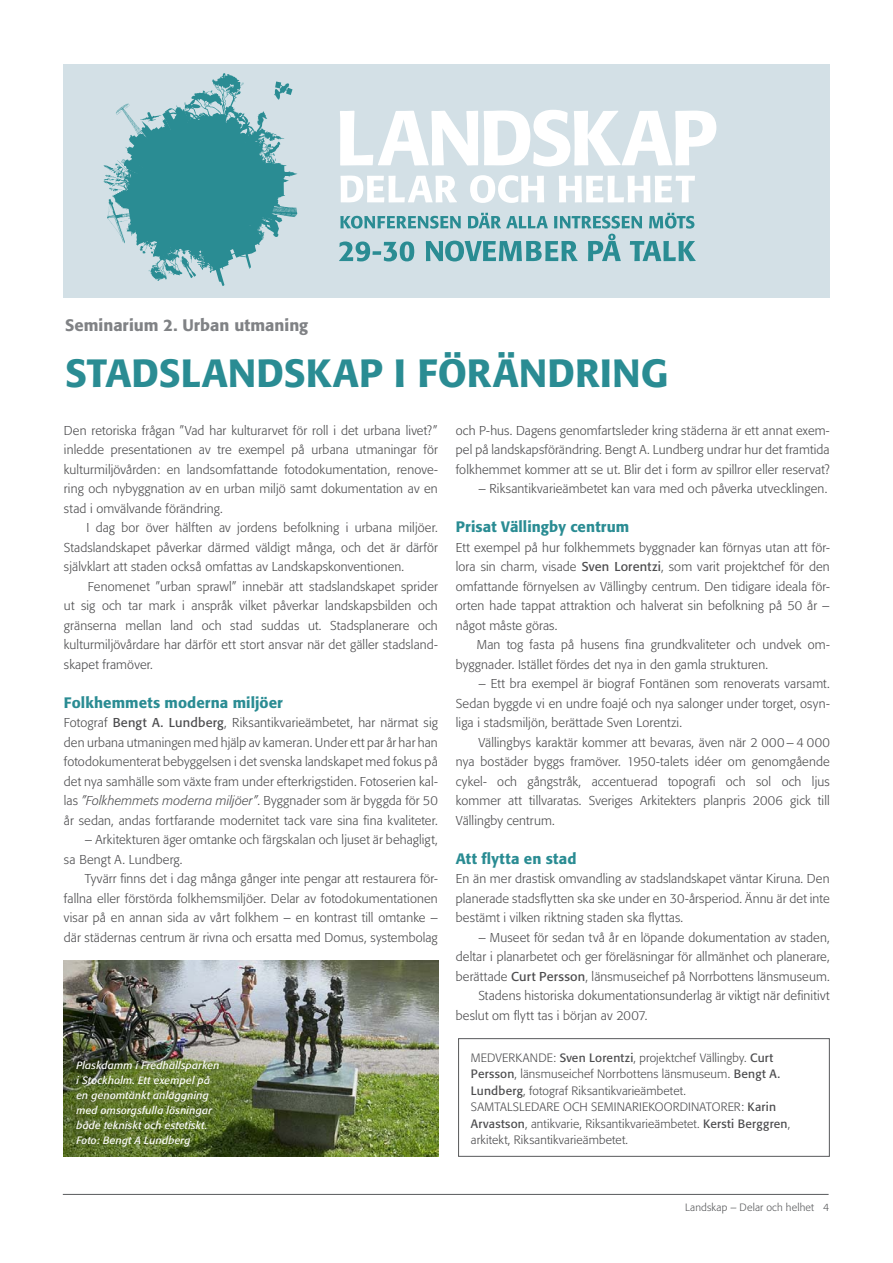
<style>
.page{position:relative;width:893px;height:1263px;background:#fff}
.page>*{position:absolute;margin:0;border:0;box-sizing:border-box;transform-origin:0 0}
.t1{font:500 39px "Formata";color:#2a8c93}
.t2{font:500 16.5px "Formata";color:#808285}
.t3{font:500 15px "Formata";letter-spacing:.005em;color:#2a8c93}
.t4{font:500 15px "Formata";letter-spacing:.025em;color:#2a8c93}
.t5{font:300 12.75px/19.5px "Formata";letter-spacing:.01em;color:#4c4c4e;text-align:justify}
.t6{font:300 12px/16.5px "Formata";letter-spacing:.01em;color:#4c4c4e}
.t7{font:italic 10.5px/15px "Formata";letter-spacing:.02em;color:#fff}
.t8{font:300 10.5px "Formata";letter-spacing:.015em;color:#58595b}
.s1{font-weight:400}
.s2{font-style:italic}
</style>
<div class="page">
<div style="left:64px;top:64px;width:765px;height:233px;background:#d3e0e6"></div>
<svg style="left:103px;top:73px;width:194px;height:213px"></svg>
<svg style="left:340px;top:110px;width:376px;height:56px"></svg>
<svg style="left:340px;top:176px;width:117px;height:27px"></svg>
<svg style="left:470px;top:175px;width:74px;height:28px"></svg>
<svg style="left:559px;top:176px;width:136px;height:26px"></svg>
<svg style="left:339px;top:213px;width:356px;height:48px"></svg>
<div style="left:458px;top:1038px;width:371px;height:119px;border:1px solid #58595b"></div>
<img style="left:64px;top:961px;width:375px;height:196px">
<hr style="left:63px;top:1194px;width:765px;height:1px;background:#58595b">
<p class="t2" style="left:65px;top:318px;width:245px">Seminarium 2. Urban utmaning</p>
<h1 class="t1" style="left:65px;top:356px;width:604px">STADSLANDSKAP I FÖRÄNDRING</h1>
<p class="t5" style="left:64px;top:421px;width:375px">Den retoriska frågan ”Vad har kulturarvet för roll i det urbana livet?” inledde presentationen av tre exempel på urbana utmaningar för kulturmiljövården: en landsomfattande fotodokumentation, renove&shy;ring och nybyggnation av en urban miljö samt dokumentation av en stad i omvälvande förändring.</p>
<p class="t5" style="left:64px;top:519px;width:375px;text-indent:22px">I dag bor över hälften av jordens befolkning i urbana miljöer.<br>Stadslandskapet påverkar därmed väldigt många, och det är därför självklart att staden också omfattas av Landskapskonventionen.</p>
<p class="t5" style="left:64px;top:577px;width:375px;text-indent:24px">Fenomenet ”urban sprawl” innebär att stadslandskapet sprider ut sig och tar mark i anspråk vilket påverkar landskapsbilden och gränserna mellan land och stad suddas ut. Stadsplanerare och kulturmiljövårdare har därför ett stort ansvar när det gäller stadsland&shy;skapet framöver.</p>
<p class="t3" style="left:64px;top:696px;width:220px">Folkhemmets moderna miljöer</p>
<p class="t5" style="left:64px;top:714px;width:375px">Fotograf <span class="s1">Bengt A. Lundberg</span>, Riksantikvarieämbetet, har närmat sig den urbana utmaningen med hjälp av kameran. Under ett par år har han fotodokumenterat bebyggelsen i det svenska landskapet med fokus på det nya samhälle som växte fram under efterkrigstiden. Fotoserien kal&shy;las <span class="s2">”Folkhemmets moderna miljöer”</span>. Byggnader som är byggda för 50 år sedan, andas fortfarande modernitet tack vare sina fina kvaliteter.</p>
<p class="t5" style="left:64px;top:831px;width:375px;text-indent:21px">– Arkitekturen äger omtanke och färgskalan och ljuset är behagligt, sa Bengt A. Lundberg.</p>
<p class="t5" style="left:64px;top:870px;width:375px;text-indent:21px">Tyvärr finns det i dag många gånger inte pengar att restaurera för&shy;fallna eller förstörda folkhemsmiljöer. Delar av fotodokumentationen visar på en annan sida av vårt folkhem – en kontrast till omtanke – där städernas centrum är rivna och ersatta med Domus, systembolag</p>
<p class="t7" style="left:76px;top:1059px;width:145px">Plaskdamm i Fredhällsparken i Stockholm. Ett exempel på en genomtänkt anläggning med omsorgsfulla lösningar både tekniskt och estetiskt.<br>Foto: Bengt A Lundberg</p>
<p class="t5" style="left:456px;top:421px;width:375px">och P-hus. Dagens genomfartsleder kring städerna är ett annat exem&shy;pel på landskapsförändring. Bengt A. Lundberg undrar hur det framtida folkhemmet kommer att se ut. Blir det i form av spillror eller reservat?</p>
<p class="t5" style="left:478px;top:480px;width:350px">– Riksantikvarieämbetet kan vara med och påverka utvecklingen.</p>
<p class="t3" style="left:456px;top:520px;width:175px">Prisat Vällingby centrum</p>
<p class="t5" style="left:456px;top:538px;width:375px">Ett exempel på hur folkhemmets byggnader kan förnyas utan att för&shy;lora sin charm, visade <span class="s1">Sven Lorentzi</span>, som varit projektchef för den omfattande förnyelsen av Vällingby centrum. Den tidigare ideala för&shy;orten hade tappat attraktion och halverat sin befolkning på 50 år – något måste göras.</p>
<p class="t5" style="left:456px;top:636px;width:375px;text-indent:21px">Man tog fasta på husens fina grundkvaliteter och undvek om&shy;byggnader. Istället fördes det nya in den gamla strukturen.</p>
<p class="t5" style="left:456px;top:675px;width:375px;text-indent:22px">– Ett bra exempel är biograf Fontänen som renoverats varsamt.<br>Sedan byggde vi en undre foajé och nya salonger under torget, osyn&shy;liga i stadsmiljön, berättade Sven Lorentzi.</p>
<p class="t5" style="left:456px;top:733px;width:375px;text-indent:22px">Vällingbys karaktär kommer att bevaras, även när 2 000 – 4 000 nya bostäder byggs framöver. 1950-talets idéer om genomgående cykel- och gångstråk, accentuerad topografi och sol och ljus kommer att tillvaratas. Sveriges Arkitekters planpris 2006 gick till Vällingby centrum.</p>
<p class="t4" style="left:456px;top:852px;width:122px">Att flytta en stad</p>
<p class="t5" style="left:456px;top:870px;width:375px">En än mer drastisk omvandling av stadslandskapet väntar Kiruna. Den planerade stadsflytten ska ske under en 30-årsperiod. Ännu är det inte bestämt i vilken riktning staden ska flyttas.</p>
<p class="t5" style="left:478px;top:928px;width:353px">– Museet för sedan två år en löpande dokumentation av staden,</p>
<p class="t5" style="left:456px;top:948px;width:375px">deltar i planarbetet och ger föreläsningar för allmänhet och planerare,</p>
<p class="t5" style="left:456px;top:967px;width:375px">berättade <span class="s1">Curt Persson</span>, länsmuseichef på Norrbottens länsmuseum.</p>
<p class="t5" style="left:478px;top:987px;width:353px">Stadens historiska dokumentationsunderlag är viktigt när definitivt</p>
<p class="t5" style="left:456px;top:1006px;width:193px">beslut om flytt tas i början av 2007.</p>
<p class="t6" style="left:471px;top:1050px;width:321px">MEDVERKANDE: <span class="s1">Sven Lorentzi</span>, projektchef Vällingby. <span class="s1">Curt Persson</span>, länsmuseichef Norrbottens länsmuseum. <span class="s1">Bengt A.<br>Lundberg</span>, fotograf Riksantikvarieämbetet.<br>SAMTALSLEDARE OCH SEMINARIEKOORDINATORER: <span class="s1">Karin Arvastson</span>, antikvarie, Riksantikvarieämbetet. <span class="s1">Kersti Berggren</span>, arkitekt, Riksantikvarieämbetet.</p>
<p class="t8" style="left:685px;top:1202px;width:146px">Landskap – Delar och helhet 4</p>
</div>
